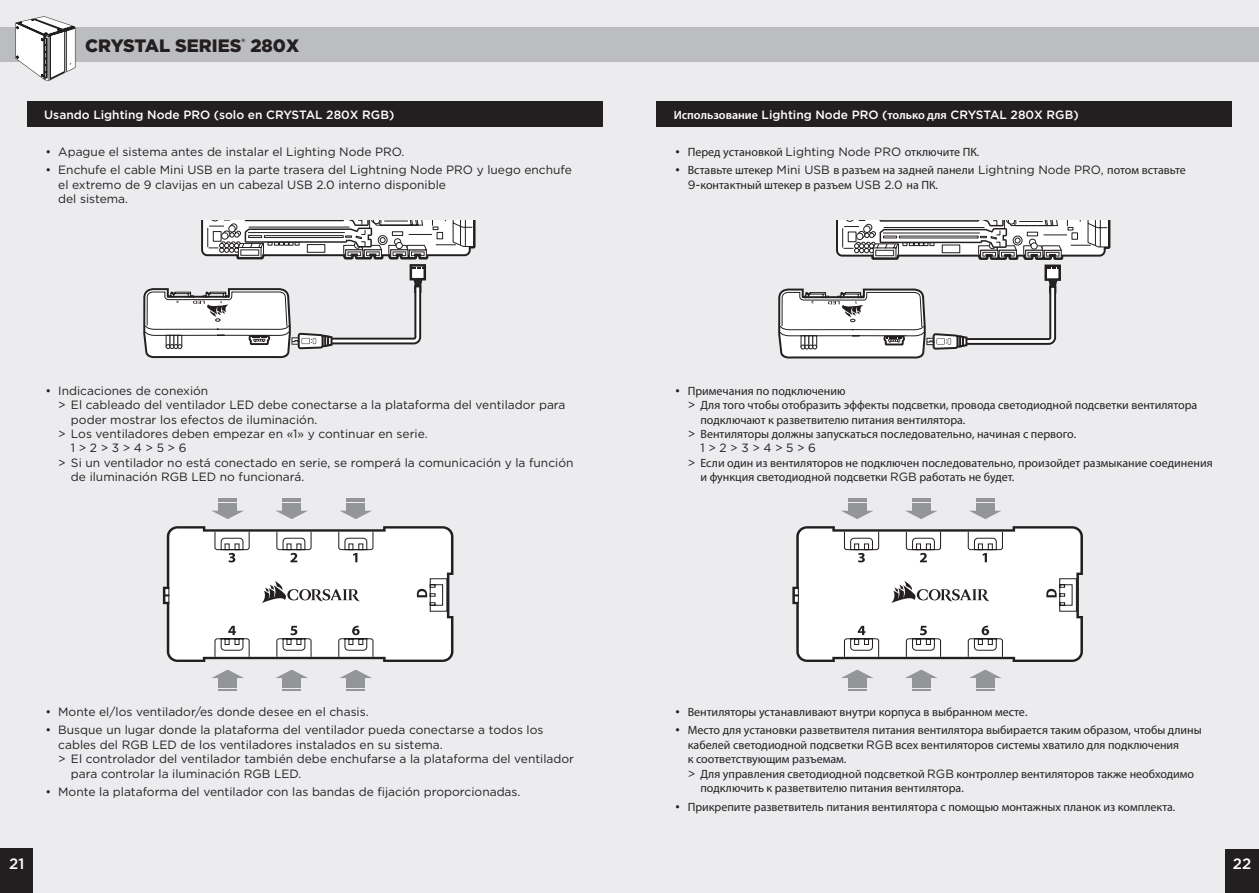
<style>
.page{position:relative;width:1259px;height:893px;background:#ececee}
.page>*{position:absolute;margin:0;border:0;box-sizing:border-box;transform-origin:0 0}
.t1{font:900 18px "Gotham";color:#231f20}
.t2{font:500 15px "Gotham";color:#fff}
.t3{font:12px/14.4px "Myriad Pro";color:#231f20}
.t4{font:12px/14.4px "Gotham";color:#231f20}
.t5{font:500 12px "Gotham";color:#fff}
.s1{font-family:"Myriad Pro";font-weight:600}
.s2{font-family:"Gotham"}
</style>
<div class="page">
<div style="left:0;top:849px;width:33px;height:44px;background:#231f20"></div>
<div style="left:1225px;top:849px;width:34px;height:44px;background:#231f20"></div>
<div style="left:0;top:28px;width:1259px;height:34px;background:#bcbdc0"></div>
<svg style="left:15px;top:16px;width:60px;height:65px"></svg>
<div style="left:27px;top:101px;width:575px;height:26px;background:#231f20"></div>
<div style="left:657px;top:101px;width:575px;height:26px;background:#231f20"></div>
<svg style="left:143px;top:220px;width:332px;height:138px"></svg>
<div style="left:394px;top:239px;width:7px;height:6px;background:#fff;border-radius:50%"></div>
<div style="left:394px;top:238px;width:7px;height:7px;border:1px solid #231f20;border-radius:50%"></div>
<div style="left:396px;top:242px;width:6px;height:7px;background:#fff;border-radius:50%"></div>
<div style="left:395px;top:242px;width:8px;height:7px;border:1px solid #231f20;border-radius:50%"></div>
<svg style="left:778px;top:220px;width:332px;height:139px"></svg>
<div style="left:1030px;top:242px;width:7px;height:8px;border:1px solid #231f20;border-radius:50%"></div>
<svg style="left:792px;top:526px;width:291px;height:136px;background:#e8e8e8"></svg>
<svg style="left:842px;top:511px;width:31px;height:8px"></svg>
<div style="left:848px;top:503px;width:18px;height:10px;background:#939598"></div>
<svg style="left:848px;top:498px;width:18px;height:4px"></svg>
<svg style="left:969px;top:670px;width:32px;height:8px"></svg>
<div style="left:976px;top:676px;width:18px;height:10px;background:#939598"></div>
<svg style="left:976px;top:686px;width:18px;height:5px"></svg>
<svg style="left:906px;top:511px;width:31px;height:8px"></svg>
<div style="left:912px;top:503px;width:18px;height:10px;background:#939598"></div>
<svg style="left:912px;top:498px;width:18px;height:4px"></svg>
<svg style="left:905px;top:670px;width:32px;height:8px"></svg>
<div style="left:912px;top:676px;width:18px;height:10px;background:#939598"></div>
<svg style="left:912px;top:686px;width:18px;height:5px"></svg>
<svg style="left:970px;top:511px;width:31px;height:8px"></svg>
<div style="left:976px;top:503px;width:18px;height:10px;background:#939598"></div>
<svg style="left:976px;top:498px;width:18px;height:4px"></svg>
<svg style="left:841px;top:670px;width:32px;height:8px"></svg>
<div style="left:848px;top:676px;width:18px;height:10px;background:#939598"></div>
<svg style="left:848px;top:686px;width:18px;height:5px"></svg>
<svg style="left:163px;top:526px;width:290px;height:136px;background:#e8e7e8"></svg>
<svg style="left:212px;top:511px;width:31px;height:8px"></svg>
<div style="left:218px;top:503px;width:19px;height:10px;background:#939598"></div>
<svg style="left:218px;top:498px;width:19px;height:4px"></svg>
<svg style="left:340px;top:670px;width:32px;height:8px"></svg>
<div style="left:346px;top:676px;width:19px;height:10px;background:#939598"></div>
<svg style="left:346px;top:686px;width:19px;height:5px"></svg>
<svg style="left:276px;top:511px;width:31px;height:8px"></svg>
<div style="left:282px;top:503px;width:19px;height:10px;background:#939598"></div>
<svg style="left:282px;top:498px;width:19px;height:4px"></svg>
<svg style="left:276px;top:670px;width:32px;height:8px"></svg>
<div style="left:282px;top:676px;width:19px;height:10px;background:#939598"></div>
<svg style="left:282px;top:686px;width:19px;height:5px"></svg>
<svg style="left:340px;top:511px;width:31px;height:8px"></svg>
<div style="left:346px;top:503px;width:19px;height:10px;background:#939598"></div>
<svg style="left:346px;top:498px;width:19px;height:4px"></svg>
<svg style="left:212px;top:670px;width:32px;height:8px"></svg>
<div style="left:218px;top:676px;width:19px;height:10px;background:#939598"></div>
<svg style="left:218px;top:686px;width:19px;height:5px"></svg>
<h1 class="t1" style="left:85px;top:33px;width:216px">CRYSTAL SERIES<sup>®</sup> 280X</h1>
<p class="t5" style="left:44px;top:107px;width:351px">Usando Lighting Node PRO (solo en CRYSTAL 280X RGB)</p>
<p class="t4" style="left:45px;top:144px;width:360px">• Apague el sistema antes de instalar el Lighting Node PRO.</p>
<p class="t4" style="left:58px;top:163px;width:515px;text-indent:-13px">• Enchufe el cable Mini USB en la parte trasera del Lightning Node PRO y luego enchufe el extremo de 9 clavijas en un cabezal USB 2.0 interno disponible<br>del sistema.</p>
<p class="t4" style="left:45px;top:383px;width:164px">• Indicaciones de conexión</p>
<p class="t4" style="left:58px;top:397px;width:509px">&gt; El cableado del ventilador LED debe conectarse a la plataforma del ventilador para</p>
<p class="t4" style="left:71px;top:412px;width:248px">poder mostrar los efectos de iluminación.</p>
<p class="t4" style="left:58px;top:426px;width:371px">&gt; Los ventiladores deben empezar en «1» y continuar en serie.</p>
<p class="t4" style="left:71px;top:441px;width:117px">1 &gt; 2 &gt; 3 &gt; 4 &gt; 5 &gt; 6</p>
<p class="t4" style="left:58px;top:455px;width:517px">&gt; Si un ventilador no está conectado en serie, se romperá la comunicación y la función</p>
<p class="t4" style="left:71px;top:469px;width:235px">de iluminación RGB LED no funcionará.</p>
<p class="t4" style="left:45px;top:704px;width:325px">• Monte el/los ventilador/es donde desee en el chasis.</p>
<p class="t4" style="left:45px;top:723px;width:499px">• Busque un lugar donde la plataforma del ventilador pueda conectarse a todos los</p>
<p class="t4" style="left:58px;top:737px;width:386px">cables del RGB LED de los ventiladores instalados en su sistema.</p>
<p class="t4" style="left:58px;top:752px;width:517px">&gt; El controlador del ventilador también debe enchufarse a la plataforma del ventilador</p>
<p class="t4" style="left:71px;top:766px;width:232px">para controlar la iluminación RGB LED.</p>
<p class="t4" style="left:45px;top:785px;width:476px">• Monte la plataforma del ventilador con las bandas de fijación proporcionadas.</p>
<p class="t5" style="left:674px;top:107px;width:406px"><span class="s1">Использование</span> Lighting Node PRO (<span class="s1">только для</span> CRYSTAL 280X RGB)</p>
<p class="t3" style="left:675px;top:144px;width:306px"><span class="s2">•</span> Перед установкой <span class="s2">Lighting Node PRO</span> отключите ПК.</p>
<p class="t3" style="left:688px;top:163px;width:500px;text-indent:-13px"><span class="s2">•</span> Вставьте штекер <span class="s2">Mini USB</span> в разъем на задней панели <span class="s2">Lightning Node PRO,</span> потом вставьте<br><span class="s2">9-</span>контактный штекер в разъем <span class="s2">USB 2.0</span> на ПК.</p>
<p class="t3" style="left:675px;top:383px;width:172px"><span class="s2">•</span> Примечания по подключению</p>
<p class="t3" style="left:688px;top:398px;width:511px"><span class="s2">&gt;</span> Для того чтобы отобразить эффекты подсветки, провода светодиодной подсветки вентилятора</p>
<p class="t3" style="left:700px;top:412px;width:266px">подключают к разветвителю питания вентилятора.</p>
<p class="t3" style="left:688px;top:426px;width:390px"><span class="s2">&gt;</span> Вентиляторы должны запускаться последовательно, начиная с первого.</p>
<p class="t4" style="left:700px;top:441px;width:117px">1 &gt; 2 &gt; 3 &gt; 4 &gt; 5 &gt; 6</p>
<p class="t3" style="left:700px;top:455px;width:513px;text-indent:-13px"><span class="s2">&gt;</span> Если один из вентиляторов не подключен последовательно, произойдет размыкание соединения и функция светодиодной подсветки <span class="s2">RGB</span> работать не будет.</p>
<p class="t3" style="left:675px;top:704px;width:354px"><span class="s2">•</span> Вентиляторы устанавливают внутри корпуса в выбранном месте.</p>
<p class="t3" style="left:675px;top:723px;width:528px"><span class="s2">•</span> Место для установки разветвителя питания вентилятора выбирается таким образом, чтобы длины</p>
<p class="t3" style="left:688px;top:737px;width:493px">кабелей светодиодной подсветки <span class="s2">RGB</span> всех вентиляторов системы хватило для подключения</p>
<p class="t3" style="left:688px;top:752px;width:160px">к соответствующим разъемам.</p>
<p class="t3" style="left:688px;top:766px;width:508px"><span class="s2">&gt;</span> Для управления светодиодной подсветкой <span class="s2">RGB</span> контроллер вентиляторов также необходимо</p>
<p class="t3" style="left:700px;top:781px;width:265px">подключить к разветвителю питания вентилятора.</p>
<p class="t3" style="left:675px;top:799px;width:502px"><span class="s2">•</span> Прикрепите разветвитель питания вентилятора с помощью монтажных планок из комплекта.</p>
<p class="t2" style="left:9px;top:854px;width:17px">21</p>
<p class="t2" style="left:1233px;top:854px;width:20px">22</p>
</div>
